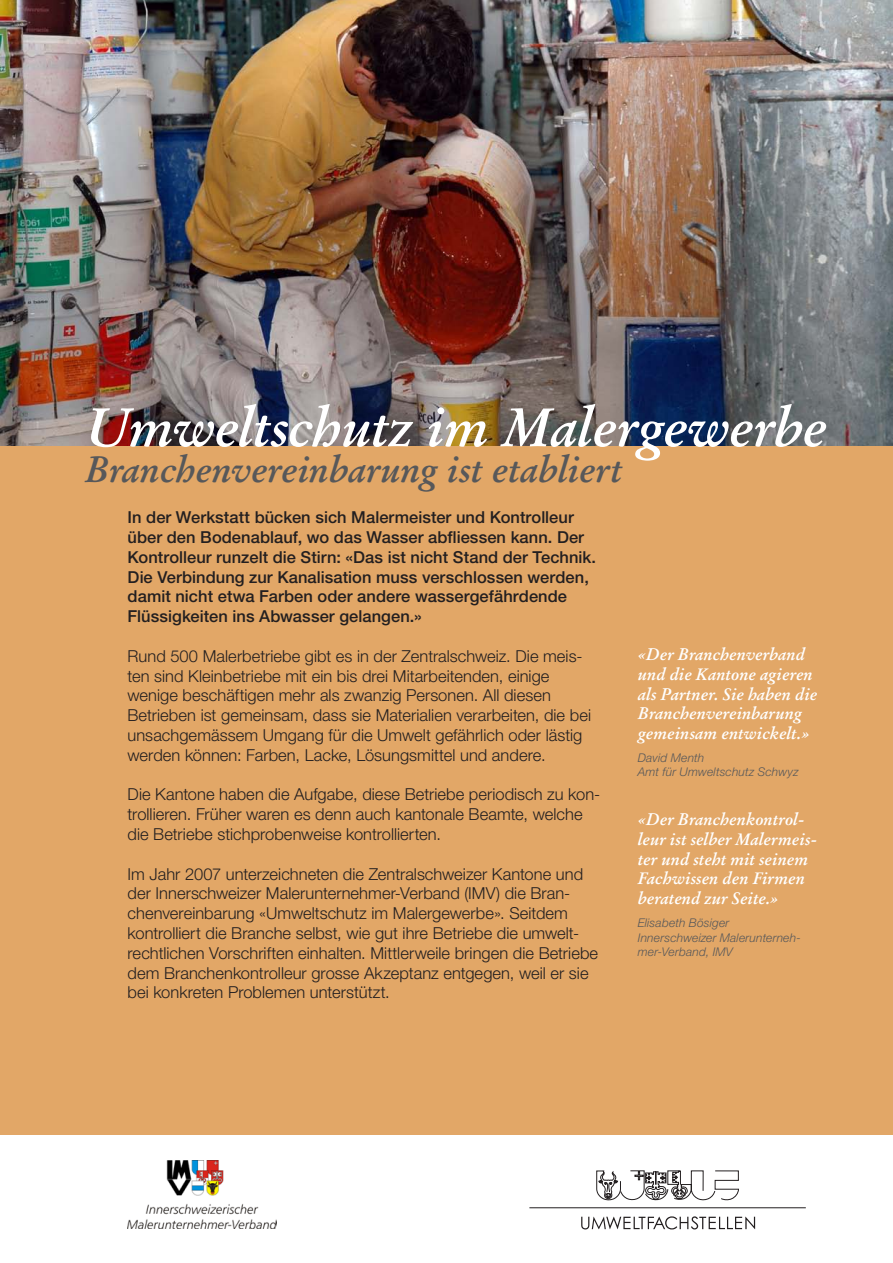
<style>
.page{position:relative;width:893px;height:1263px;background:#fff}
.page>*{position:absolute;margin:0;border:0;box-sizing:border-box;transform-origin:0 0}
.Titel_gross{font:italic 700 54px "Stempel Garamond";letter-spacing:-.005em;color:#fff}
.subtitel{font:italic 700 36px "Stempel Garamond";color:#57585a}
.Lauftext_01{font:300 16.5px/19.8px "Helvetica Neue";letter-spacing:.005em;color:#231f20}
.lead{font:500 16.5px/19.8px "Helvetica Neue";letter-spacing:.005em;color:#231f20}
.zitate_vorne{font:italic 700 16.5px/19.8px "Stempel Garamond";letter-spacing:.005em;color:#fff}
.legende_zitate{font:italic 300 12px/14.4px "Helvetica Neue";letter-spacing:.015em;color:#57585a}
</style>
<div class="page">
<img style="left:0;top:0;width:893px;height:446px">
<div style="left:0;top:446px;width:893px;height:689px;background:#e2a767"></div>
<img style="left:128px;top:1160px;width:148px;height:69px">
<svg style="left:596px;top:1170px;width:143px;height:31px"></svg>
<hr style="left:529px;top:1207px;width:277px;height:1px;background:#231f20">
<svg style="left:581px;top:1216px;width:174px;height:13px"></svg>
<p class="Titel_gross" style="left:85px;top:395px;width:743px">Umweltschutz im Malergewerbe</p>
<p class="subtitel" style="left:85px;top:448px;width:539px">Branchenvereinbarung ist etabliert</p>
<p class="lead" style="left:128px;top:507px;width:470px">In der Werkstatt bücken sich Malermeister und Kontrolleur über den Bodenablauf, wo das Wasser abfliessen kann. Der Kontrolleur runzelt die Stirn: «Das ist nicht Stand der Technik.<br>Die Verbindung zur Kanalisation muss verschlossen werden, damit nicht etwa Farben oder andere wassergefährdende Flüssigkeiten ins Abwasser gelangen.»</p>
<p class="Lauftext_01" style="left:128px;top:646px;width:465px">Rund 500 Malerbetriebe gibt es in der Zentralschweiz. Die meis&shy;ten sind Kleinbetriebe mit ein bis drei Mitarbeitenden, einige wenige beschäftigen mehr als zwanzig Personen. All diesen Betrieben ist gemeinsam, dass sie Materialien verarbeiten, die bei unsachgemässem Umgang für die Umwelt gefährlich oder lästig werden können: Farben, Lacke, Lösungsmittel und andere.</p>
<p class="Lauftext_01" style="left:128px;top:784px;width:474px">Die Kantone haben die Aufgabe, diese Betriebe periodisch zu kon&shy;trollieren. Früher waren es denn auch kantonale Beamte, welche die Betriebe stichprobenweise kontrollierten.</p>
<p class="Lauftext_01" style="left:128px;top:863px;width:472px">Im Jahr 2007 unterzeichneten die Zentralschweizer Kantone und der Innerschweizer Malerunternehmer-Verband (IMV) die Bran&shy;chenvereinbarung «Umweltschutz im Malergewerbe». Seitdem kontrolliert die Branche selbst, wie gut ihre Betriebe die umwelt&shy;rechtlichen Vorschriften einhalten. Mittlerweile bringen die Betriebe dem Branchenkontrolleur grosse Akzeptanz entgegen, weil er sie bei konkreten Problemen unterstützt.</p>
<p class="zitate_vorne" style="left:638px;top:644px;width:181px">«Der Branchenverband und die Kantone agieren als Partner. Sie haben die<br>Branchenvereinbarung gemeinsam entwickelt.»</p>
<p class="legende_zitate" style="left:638px;top:750px;width:68px">David Menth</p>
<p class="legende_zitate" style="left:638px;top:765px;width:162px">Amt für Umweltschutz Schwyz</p>
<p class="zitate_vorne" style="left:638px;top:809px;width:181px">«Der Branchenkontrol&shy;leur ist selber Malermeis&shy;ter und steht mit seinem<br>Fachwissen den Firmen beratend zur Seite.»</p>
<p class="legende_zitate" style="left:638px;top:915px;width:93px">Elisabeth Bösiger</p>
<p class="legende_zitate" style="left:638px;top:930px;width:164px">Innerschweizer Malerunterneh&shy;mer-Verband, IMV</p>
</div>
